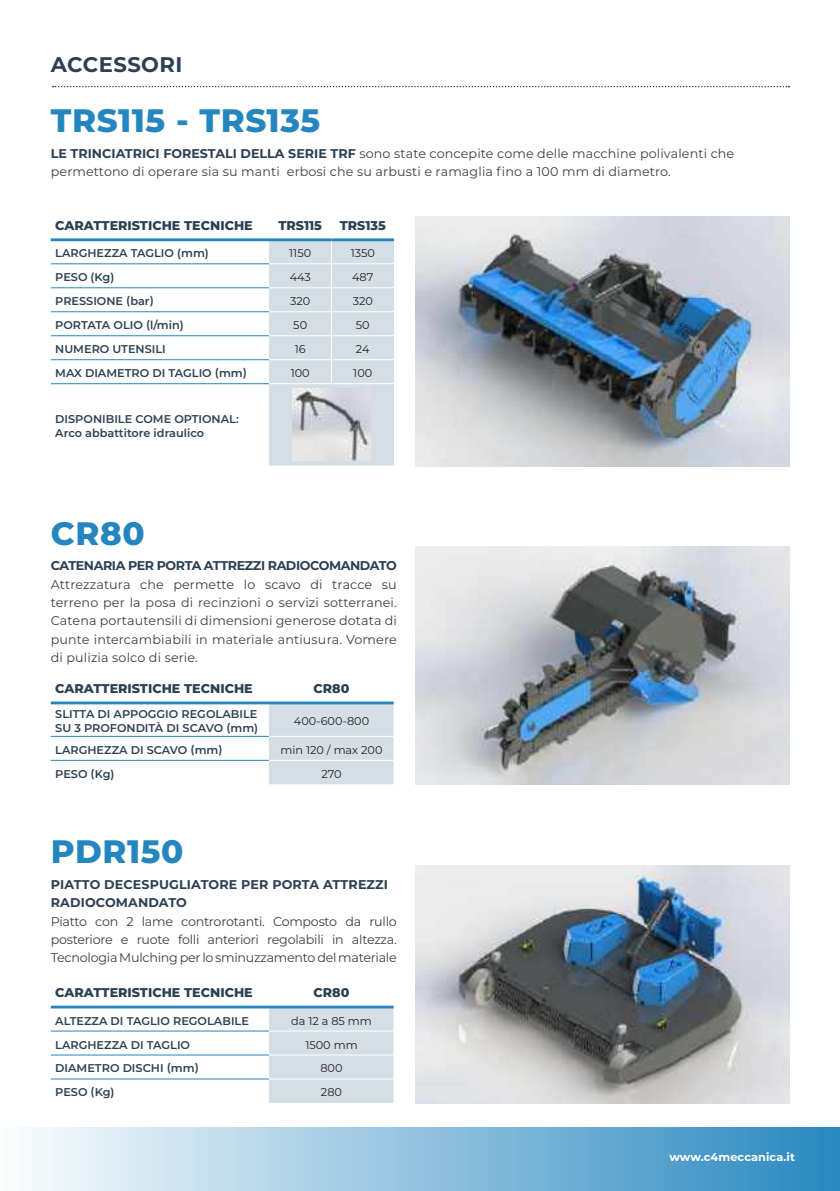
<style>
.page{position:relative;width:840px;height:1191px;background:#fff}
.page>*{position:absolute;margin:0;border:0;box-sizing:border-box;transform-origin:0 0}
.t1{font:800 32.4px "Montserrat";letter-spacing:.02em;color:#2586bf}
.t2{font:700 21.2px "Montserrat";letter-spacing:.02em;color:#2c4053}
.t3{font:12.6px/18.4px "Montserrat";letter-spacing:.01em;color:#3e3e3f;text-align:justify}
.t4{font:800 12.6px "Montserrat";color:#2c4053}
.t5{font:700 12.6px/18.4px "Montserrat";letter-spacing:-.005em;color:#2c4053}
.t6{font:700 12.6px "Montserrat";letter-spacing:-.035em;color:#2c4053}
.t7{font:600 11.2px/13.6px "Montserrat";color:#2c4053}
.t8{font:11.2px "Montserrat";color:#231f20}
.t9{font:700 11.2px "Montserrat";letter-spacing:.01em;color:#fff}
.s1{font-weight:700;color:#2c4053}
</style>
<div class="page">
<img style="left:415px;top:217px;width:373px;height:249px">
<div style="left:269px;top:241px;width:125px;height:224px;background:#d5dee5"></div>
<hr style="left:51px;top:263px;width:218px;height:1px;background:#2586bf">
<hr style="left:51px;top:287px;width:218px;height:1px;background:#2586bf">
<hr style="left:51px;top:311px;width:218px;height:1px;background:#2586bf">
<hr style="left:51px;top:335px;width:218px;height:1px;background:#2586bf">
<hr style="left:51px;top:359px;width:218px;height:1px;background:#2586bf">
<hr style="left:269px;top:263px;width:62px;height:1px;background:#fff">
<hr style="left:331px;top:263px;width:63px;height:1px;background:#fff">
<hr style="left:269px;top:287px;width:62px;height:1px;background:#fff">
<hr style="left:331px;top:287px;width:63px;height:1px;background:#fff">
<hr style="left:269px;top:311px;width:62px;height:1px;background:#fff">
<hr style="left:331px;top:311px;width:63px;height:1px;background:#fff">
<hr style="left:269px;top:335px;width:62px;height:1px;background:#fff">
<hr style="left:331px;top:335px;width:63px;height:1px;background:#fff">
<hr style="left:269px;top:359px;width:62px;height:1px;background:#fff">
<hr style="left:331px;top:359px;width:63px;height:1px;background:#fff">
<hr style="left:269px;top:383px;width:62px;height:1px;background:#fff">
<hr style="left:331px;top:383px;width:63px;height:1px;background:#fff">
<hr style="left:51px;top:383px;width:218px;height:1px;background:#2586bf">
<hr style="left:51px;top:238px;width:218px;height:3px;background:#2586bf">
<hr style="left:269px;top:238px;width:62px;height:3px;background:#2586bf">
<hr style="left:331px;top:238px;width:63px;height:3px;background:#2586bf">
<img style="left:292px;top:388px;width:78px;height:73px">
<svg style="left:53px;top:86px;width:736px;height:1px"></svg>
<img style="left:415px;top:546px;width:373px;height:238px">
<div style="left:269px;top:703px;width:125px;height:81px;background:#d5dee5"></div>
<hr style="left:51px;top:736px;width:218px;height:1px;background:#2586bf">
<hr style="left:51px;top:760px;width:218px;height:1px;background:#2586bf">
<hr style="left:269px;top:736px;width:124px;height:1px;background:#fff">
<hr style="left:269px;top:760px;width:124px;height:1px;background:#fff">
<hr style="left:51px;top:701px;width:218px;height:3px;background:#2586bf">
<hr style="left:269px;top:701px;width:124px;height:3px;background:#2586bf">
<img style="left:415px;top:865px;width:373px;height:238px">
<div style="left:269px;top:1007px;width:125px;height:96px;background:#d5dee5"></div>
<hr style="left:51px;top:1030px;width:218px;height:1px;background:#2586bf">
<hr style="left:51px;top:1054px;width:218px;height:1px;background:#2586bf">
<hr style="left:51px;top:1078px;width:218px;height:1px;background:#2586bf">
<hr style="left:269px;top:1030px;width:124px;height:1px;background:#fff">
<hr style="left:269px;top:1054px;width:124px;height:1px;background:#fff">
<hr style="left:269px;top:1078px;width:124px;height:1px;background:#fff">
<hr style="left:51px;top:1005px;width:218px;height:3px;background:#2586bf">
<hr style="left:269px;top:1005px;width:124px;height:3px;background:#2586bf">
<div style="left:0;top:1127px;width:839px;height:64px;background:linear-gradient(to right,#fdfdfe,#2988c0)"></div>
<h2 class="t2" style="left:51px;top:50px;width:133px">ACCESSORI</h2>
<h1 class="t1" style="left:51px;top:97px;width:270px">TRS115 - TRS135</h1>
<p class="t3" style="left:51px;top:144px;width:684px"><span class="s1">LE TRINCIATRICI FORESTALI DELLA SERIE TRF</span> sono state concepite come delle macchine polivalenti che permettono di operare sia su manti erbosi che su arbusti e ramaglia fino a 100 mm di diametro.</p>
<p class="t4" style="left:55px;top:216px;width:199px">CARATTERISTICHE TECNICHE</p>
<p class="t4" style="left:278px;top:216px;width:45px">TRS115</p>
<p class="t4" style="left:339px;top:216px;width:47px">TRS135</p>
<p class="t7" style="left:55px;top:246px;width:155px">LARGHEZZA TAGLIO (mm)</p>
<p class="t8" style="left:289px;top:246px;width:23px">1150</p>
<p class="t8" style="left:350px;top:246px;width:26px">1350</p>
<p class="t7" style="left:55px;top:270px;width:60px">PESO (Kg)</p>
<p class="t8" style="left:289px;top:269px;width:23px">443</p>
<p class="t8" style="left:352px;top:269px;width:23px">487</p>
<p class="t7" style="left:55px;top:294px;width:100px">PRESSIONE (bar)</p>
<p class="t8" style="left:290px;top:293px;width:22px">320</p>
<p class="t8" style="left:352px;top:293px;width:22px">320</p>
<p class="t7" style="left:55px;top:318px;width:130px">PORTATA OLIO (l/min)</p>
<p class="t8" style="left:293px;top:317px;width:15px">50</p>
<p class="t8" style="left:355px;top:317px;width:15px">50</p>
<p class="t7" style="left:55px;top:342px;width:112px">NUMERO UTENSILI</p>
<p class="t8" style="left:294px;top:341px;width:12px">16</p>
<p class="t8" style="left:356px;top:341px;width:15px">24</p>
<p class="t7" style="left:55px;top:366px;width:193px">MAX DIAMETRO DI TAGLIO (mm)</p>
<p class="t8" style="left:290px;top:365px;width:21px">100</p>
<p class="t8" style="left:353px;top:365px;width:21px">100</p>
<p class="t7" style="left:55px;top:412px;width:185px">DISPONIBILE COME OPTIONAL:<br>Arco abbattitore idraulico</p>
<h1 class="t1" style="left:51px;top:509px;width:95px">CR80</h1>
<p class="t6" style="left:51px;top:557px;width:347px">CATENARIA PER PORTA ATTREZZI RADIOCOMANDATO</p>
<p class="t3" style="left:51px;top:574px;width:347px">Attrezzatura che permette lo scavo di tracce su terreno per la posa di recinzioni o servizi sotterranei.<br>Catena portautensili di dimensioni generose dotata di punte intercambiabili in materiale antiusura. Vomere di pulizia solco di serie.</p>
<p class="t4" style="left:55px;top:679px;width:199px">CARATTERISTICHE TECNICHE</p>
<p class="t4" style="left:313px;top:679px;width:37px">CR80</p>
<p class="t7" style="left:55px;top:707px;width:204px">SLITTA DI APPOGGIO REGOLABILE<br>SU 3 PROFONDITÀ DI SCAVO (mm)</p>
<p class="t8" style="left:294px;top:713px;width:77px">400-600-800</p>
<p class="t7" style="left:55px;top:742px;width:169px">LARGHEZZA DI SCAVO (mm)</p>
<p class="t8" style="left:280px;top:742px;width:104px">min 120 / max 200</p>
<p class="t7" style="left:55px;top:766px;width:61px">PESO (Kg)</p>
<p class="t8" style="left:321px;top:766px;width:22px">270</p>
<h1 class="t1" style="left:51px;top:828px;width:134px">PDR150</h1>
<p class="t5" style="left:51px;top:874px;width:338px">PIATTO DECESPUGLIATORE PER PORTA ATTREZZI<br>RADIOCOMANDATO</p>
<p class="t3" style="left:51px;top:911px;width:347px">Piatto con 2 lame controrotanti. Composto da rullo posteriore e ruote folli anteriori regolabili in altezza.<br>Tecnologia Mulching per lo sminuzzamento del materiale</p>
<p class="t4" style="left:55px;top:983px;width:199px">CARATTERISTICHE TECNICHE</p>
<p class="t4" style="left:313px;top:983px;width:37px">CR80</p>
<p class="t7" style="left:55px;top:1013px;width:195px">ALTEZZA DI TAGLIO REGOLABILE</p>
<p class="t8" style="left:291px;top:1012px;width:82px">da 12 a 85 mm</p>
<p class="t7" style="left:55px;top:1037px;width:136px">LARGHEZZA DI TAGLIO</p>
<p class="t8" style="left:305px;top:1036px;width:54px">1500 mm</p>
<p class="t7" style="left:55px;top:1061px;width:145px">DIAMETRO DISCHI (mm)</p>
<p class="t8" style="left:320px;top:1060px;width:24px">800</p>
<p class="t7" style="left:55px;top:1085px;width:61px">PESO (Kg)</p>
<p class="t8" style="left:321px;top:1084px;width:23px">280</p>
<p class="t9" style="left:669px;top:1149px;width:127px">www.c4meccanica.it</p>
</div>
